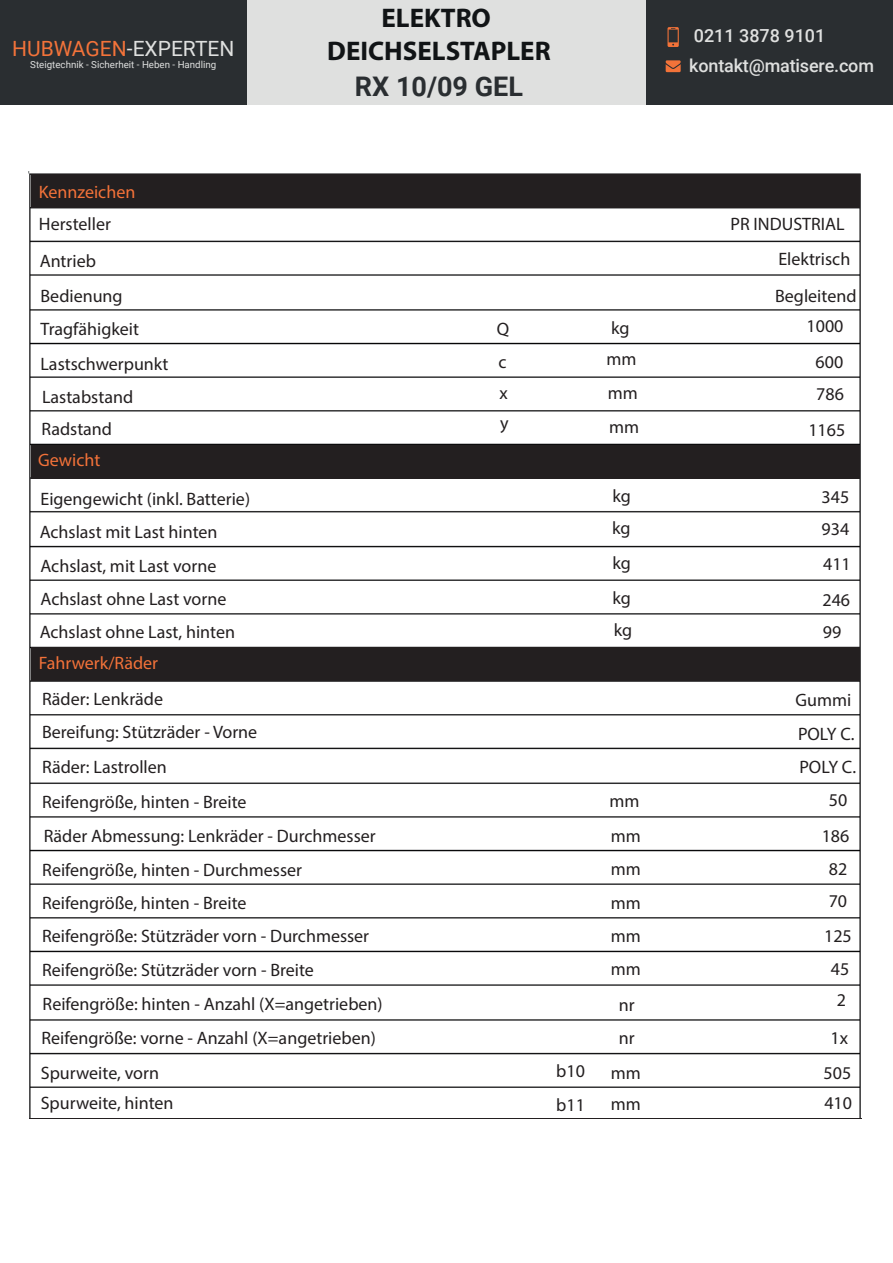
<style>
.page{position:relative;width:893px;height:1263px;background:#fff}
.page>*{position:absolute;margin:0;border:0;box-sizing:border-box;transform-origin:0 0}
.t1{font:700 27px/32.4px "Myriad Pro";color:#111416;text-align:center}
.t2{font:700 27px "Roboto";color:#2a2e31}
.t3{font:21px "Roboto";color:#dfe0df}
.t4{font:18px/34px "Myriad Pro";color:#231f20}
.t5{font:500 18px/29.2px "Roboto";letter-spacing:-.01em;color:#dfe0df}
.t6{font:18px "Myriad Pro";color:#f37239}
.t7{font:9.75px "Roboto";color:#dfe0df}
.s1{color:#f3733a}
</style>
<div class="page">
<div style="left:247px;top:0;width:399px;height:105px;background:#dfe0df"></div>
<div style="left:0;top:0;width:247px;height:105px;background:#2a2e31"></div>
<div style="left:646px;top:0;width:247px;height:105px;background:#2a2e31"></div>
<svg style="left:667px;top:27px;width:12px;height:20px"></svg>
<svg style="left:666px;top:60px;width:15px;height:12px"></svg>
<img style="left:29px;top:171px;width:832px;height:947px">
<div style="left:31px;top:174px;width:829px;height:34px;background:#231f20"></div>
<div style="left:31px;top:445px;width:829px;height:33px;background:#231f20"></div>
<div style="left:31px;top:647px;width:829px;height:33px;background:#231f20"></div>
<p class="t3" style="left:12px;top:34px;width:224px"><span class="s1">HUBWAGEN</span>-EXPERTEN</p>
<p class="t7" style="left:30px;top:57px;width:188px">Steigtechnik - Sicherheit - Heben - Handling</p>
<p class="t6" style="left:39px;top:181px;width:98px">Kennzeichen</p>
<p class="t4" style="left:39px;top:204px;width:74px;line-height:37.5px">Hersteller<br>Antrieb</p>
<p class="t4" style="left:40px;top:279px;width:129px;line-height:33.3px">Bedienung<br>Tragfähigkeit<br>Lastschwerpunkt<br>Lastabstand<br>Radstand</p>
<p class="t6" style="left:38px;top:449px;width:64px">Gewicht</p>
<p class="t4" style="left:40px;top:482px;width:212px;line-height:33.3px">Eigengewicht (inkl. Batterie)<br>Achslast mit Last hinten<br>Achslast, mit Last vorne<br>Achslast ohne Last vorne<br>Achslast ohne Last, hinten</p>
<p class="t6" style="left:39px;top:652px;width:121px">Fahrwerk/Räder</p>
<h1 class="t1" style="left:327px;top:1px;width:225px">ELEKTRO<br>DEICHSELSTAPLER</h1>
<h1 class="t2" style="left:355px;top:67px;width:170px">RX 10/09 GEL</h1>
<p class="t5" style="left:689px;top:21px;width:186px">0211 3878 9101 kontakt@matisere.com</p>
<p class="t4" style="left:778px;top:206px;width:73px;line-height:35px;text-indent:-48px">PR INDUSTRIAL<br>Elektrisch</p>
<p class="t4" style="left:775px;top:279px;width:83px">Begleitend</p>
<p class="t4" style="left:497px;top:312px;width:14px">Q</p>
<p class="t4" style="left:611px;top:311px;width:20px">kg</p>
<p class="t4" style="left:806px;top:309px;width:38px">1000</p>
<p class="t4" style="left:498px;top:345px;width:10px">c</p>
<p class="t4" style="left:607px;top:342px;width:32px">mm</p>
<p class="t4" style="left:816px;top:345px;width:29px">600</p>
<p class="t4" style="left:499px;top:376px;width:10px">x</p>
<p class="t4" style="left:608px;top:376px;width:32px">mm</p>
<p class="t4" style="left:816px;top:377px;width:29px">786</p>
<p class="t4" style="left:500px;top:406px;width:10px">y</p>
<p class="t4" style="left:609px;top:410px;width:32px">mm</p>
<p class="t4" style="left:808px;top:412px;width:38px">1165</p>
<p class="t4" style="left:612px;top:480px;width:20px;line-height:31.8px">kg kg</p>
<p class="t4" style="left:612px;top:545px;width:20px;line-height:35.2px">kg kg</p>
<p class="t4" style="left:614px;top:613px;width:20px">kg</p>
<p class="t4" style="left:822px;top:481px;width:29px;line-height:31.5px">345<br>934</p>
<p class="t4" style="left:822px;top:546px;width:30px;line-height:36px">411<br>246</p>
<p class="t4" style="left:823px;top:615px;width:20px">99</p>
<p class="t4" style="left:42px;top:682px;width:217px;line-height:32.8px">Räder: Lenkräde<br>Bereifung: Stützräder - Vorne</p>
<p class="t4" style="left:41px;top:749px;width:343px">Räder: Lastrollen<br>Reifengröße, hinten - Breite<br>Räder Abmessung: Lenkräder - Durchmesser Reifengröße, hinten - Durchmesser Reifengröße, hinten - Breite<br>Reifengröße: Stützräder vorn - Durchmesser Reifengröße: Stützräder vorn - Breite Reifengröße: hinten - Anzahl (X=angetrieben)<br>Reifengröße: vorne - Anzahl (X=angetrieben)<br>Spurweite, vorn</p>
<p class="t4" style="left:41px;top:1086px;width:134px">Spurweite, hinten</p>
<p class="t4" style="left:556px;top:1053px;width:30px;line-height:34.5px">b10 b11</p>
<p class="t4" style="left:610px;top:784px;width:33px;line-height:33.5px;text-align:justify">mm mm mm mm mm mm</p>
<p class="t4" style="left:619px;top:988px;width:17px;line-height:32.8px">nr nr</p>
<p class="t4" style="left:611px;top:1057px;width:32px;line-height:30.8px">mm mm</p>
<p class="t4" style="left:795px;top:683px;width:57px">Gummi</p>
<p class="t4" style="left:798px;top:716px;width:58px">POLY C.</p>
<p class="t4" style="left:799px;top:749px;width:58px">POLY C.</p>
<p class="t4" style="left:829px;top:782px;width:20px">50</p>
<p class="t4" style="left:822px;top:819px;width:29px;line-height:32.8px;text-align:center">186<br>82<br>70</p>
<p class="t4" style="left:824px;top:919px;width:29px;line-height:32.1px;text-align:center">125<br>45<br>2</p>
<p class="t4" style="left:824px;top:1021px;width:29px;line-height:34.7px;text-align:center">1x<br>505</p>
<p class="t4" style="left:824px;top:1086px;width:29px">410</p>
</div>
